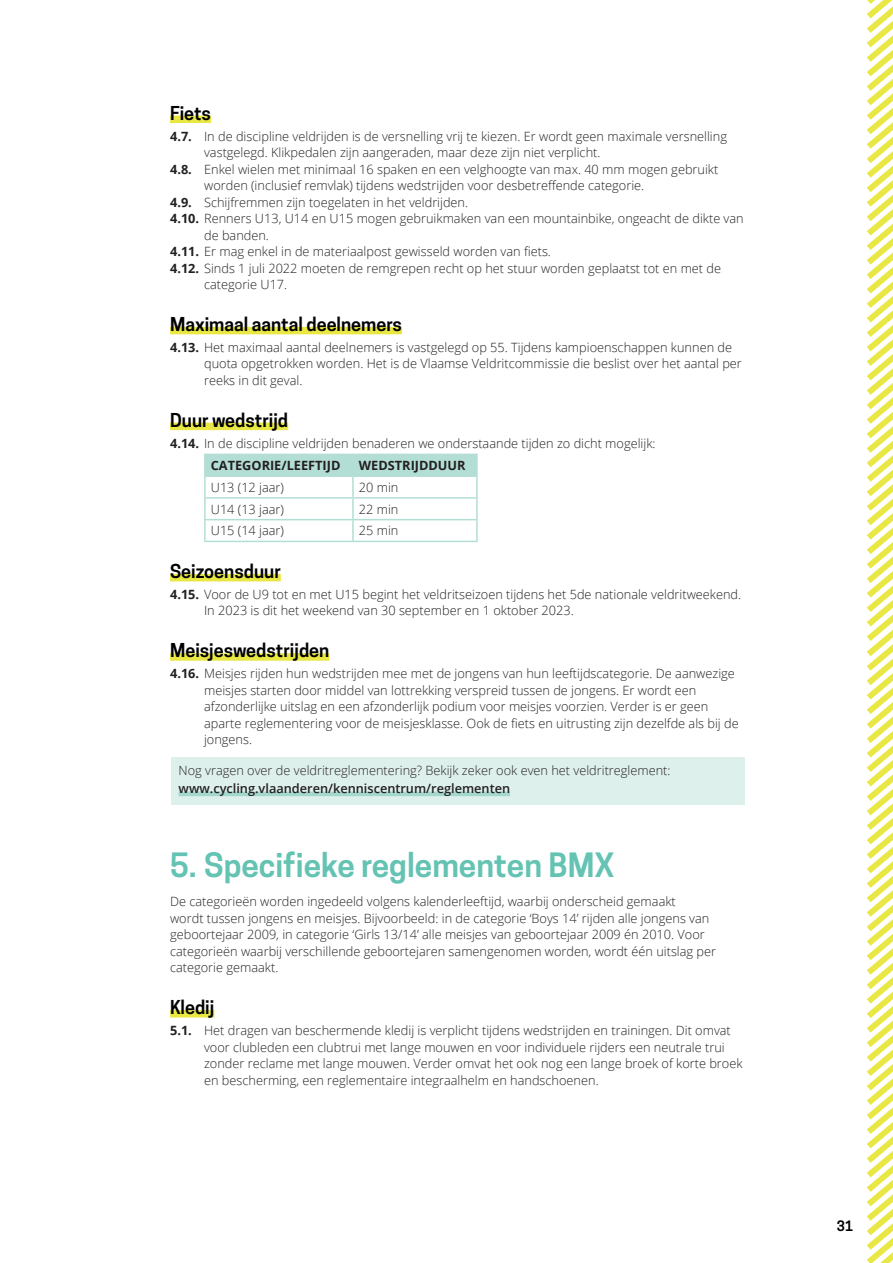
<style>
.page{position:relative;width:893px;height:1263px;background:#fff}
.page>*{position:absolute;margin:0;border:0;box-sizing:border-box;transform-origin:0 0}
.t1{font:600 31.5px "Cooper Hewitt";color:#64c3b2}
.t2{font:600 18px "Cooper Hewitt";color:#000001}
.t3{font:600 13.5px "Cooper Hewitt";color:#000001}
.t4{font:300 12.75px/16.5px "Open Sans";color:#231f20}
.t5{font:600 12.75px "Open Sans";color:#231f20}
.t6{font:700 12.75px "Open Sans";color:#231f20}
.s1{font-weight:700}
</style>
<div class="page">
<svg style="left:867px;top:0;width:26px;height:1263px"></svg>
<div style="left:170px;top:116px;width:41px;height:7px;background:#e9e744"></div>
<div style="left:170px;top:327px;width:232px;height:7px;background:#e9e744"></div>
<div style="left:170px;top:423px;width:118px;height:7px;background:#e9e744"></div>
<div style="left:170px;top:574px;width:111px;height:7px;background:#e9e744"></div>
<div style="left:170px;top:653px;width:159px;height:8px;background:#e9e744"></div>
<div style="left:171px;top:757px;width:573px;height:47px;background:#def0ec"></div>
<hr style="left:179px;top:792px;width:331px;height:4px;background:#a5d8cd">
<div style="left:170px;top:1010px;width:44px;height:7px;background:#e9e744"></div>
<div style="left:206px;top:455px;width:270px;height:20px;background:#b3ded5"></div>
<hr style="left:204px;top:477px;width:2px;height:20px;background:#b3ded5">
<hr style="left:352px;top:477px;width:2px;height:20px;background:#b3ded5">
<hr style="left:476px;top:477px;width:2px;height:20px;background:#b3ded5">
<hr style="left:204px;top:497px;width:149px;height:2px;background:#b3ded5">
<hr style="left:204px;top:499px;width:2px;height:20px;background:#b3ded5">
<hr style="left:353px;top:497px;width:125px;height:2px;background:#b3ded5">
<hr style="left:352px;top:499px;width:2px;height:20px;background:#b3ded5">
<hr style="left:476px;top:499px;width:2px;height:20px;background:#b3ded5">
<hr style="left:204px;top:519px;width:149px;height:1px;background:#b3ded5">
<hr style="left:204px;top:520px;width:2px;height:21px;background:#b3ded5">
<hr style="left:353px;top:519px;width:125px;height:1px;background:#b3ded5">
<hr style="left:352px;top:520px;width:2px;height:21px;background:#b3ded5">
<hr style="left:476px;top:520px;width:2px;height:21px;background:#b3ded5">
<hr style="left:204px;top:541px;width:149px;height:1px;background:#b3ded5">
<hr style="left:353px;top:541px;width:125px;height:1px;background:#b3ded5">
<hr style="left:204px;top:454px;width:149px;height:1px;background:#b3ded5">
<hr style="left:204px;top:455px;width:2px;height:20px;background:#b3ded5">
<hr style="left:353px;top:454px;width:125px;height:1px;background:#b3ded5">
<hr style="left:476px;top:455px;width:2px;height:20px;background:#b3ded5">
<hr style="left:204px;top:475px;width:149px;height:2px;background:#b3ded5">
<hr style="left:353px;top:475px;width:125px;height:2px;background:#b3ded5">
<hr style="left:352px;top:455px;width:2px;height:20px;background:#b3ded5">
<h2 class="t2" style="left:170px;top:102px;width:42px">Fiets</h2>
<p class="t4" style="left:170px;top:127px;width:558px"><span class="s1">4.7.</span> In de discipline veldrijden is de versnelling vrij te kiezen. Er wordt geen maximale versnelling</p>
<p class="t4" style="left:204px;top:144px;width:398px">vastgelegd. Klikpedalen zijn aangeraden, maar deze zijn niet verplicht.</p>
<p class="t4" style="left:170px;top:160px;width:550px"><span class="s1">4.8.</span> Enkel wielen met minimaal 16 spaken en een velghoogte van max. 40 mm mogen gebruikt</p>
<p class="t4" style="left:204px;top:177px;width:442px">worden (inclusief remvlak) tijdens wedstrijden voor desbetreffende categorie.</p>
<p class="t4" style="left:170px;top:193px;width:300px"><span class="s1">4.9.</span> Schijfremmen zijn toegelaten in het veldrijden.</p>
<p class="t4" style="left:170px;top:210px;width:575px"><span class="s1">4.10.</span> Renners U13, U14 en U15 mogen gebruikmaken van een mountainbike, ongeacht de dikte van</p>
<p class="t4" style="left:204px;top:226px;width:66px">de banden.</p>
<p class="t4" style="left:170px;top:243px;width:382px"><span class="s1">4.11.</span> Er mag enkel in de materiaalpost gewisseld worden van fiets.</p>
<p class="t4" style="left:170px;top:259px;width:552px"><span class="s1">4.12.</span> Sinds 1 juli 2022 moeten de remgrepen recht op het stuur worden geplaatst tot en met de</p>
<p class="t4" style="left:204px;top:276px;width:85px">categorie U17.</p>
<h2 class="t2" style="left:170px;top:314px;width:233px">Maximaal aantal deelnemers</h2>
<p class="t4" style="left:204px;top:339px;width:539px;text-indent:-34px"><span class="s1">4.13.</span> Het maximaal aantal deelnemers is vastgelegd op 55. Tijdens kampioenschappen kunnen de quota opgetrokken worden. Het is de Vlaamse Veldritcommissie die beslist over het aantal per reeks in dit geval.</p>
<h2 class="t2" style="left:170px;top:409px;width:120px">Duur wedstrijd</h2>
<p class="t4" style="left:211px;top:431px;width:446px;line-height:22.5px;text-indent:-41px"><span class="s1">4.14.</span> In de discipline veldrijden benaderen we onderstaande tijden zo dicht mogelijk:<br><span class="s1">CATEGORIE/LEEFTIJD</span></p>
<p class="t6" style="left:359px;top:456px;width:108px">WEDSTRIJDDUUR</p>
<p class="t4" style="left:211px;top:479px;width:75px">U13 (12 jaar)</p>
<p class="t4" style="left:359px;top:479px;width:41px">20 min</p>
<p class="t4" style="left:211px;top:500px;width:75px">U14 (13 jaar)</p>
<p class="t4" style="left:359px;top:500px;width:41px">22 min</p>
<p class="t4" style="left:211px;top:522px;width:75px">U15 (14 jaar)</p>
<p class="t4" style="left:359px;top:522px;width:41px">25 min</p>
<h2 class="t2" style="left:170px;top:561px;width:112px">Seizoensduur</h2>
<p class="t4" style="left:204px;top:586px;width:539px;text-indent:-34px"><span class="s1">4.15.</span> Voor de U9 tot en met U15 begint het veldritseizoen tijdens het 5de nationale veldritweekend.<br>In 2023 is dit het weekend van 30 september en 1 oktober 2023.</p>
<h2 class="t2" style="left:170px;top:640px;width:161px">Meisjeswedstrijden</h2>
<p class="t4" style="left:204px;top:665px;width:536px;text-indent:-34px"><span class="s1">4.16.</span> Meisjes rijden hun wedstrijden mee met de jongens van hun leeftijdscategorie. De aanwezige meisjes starten door middel van lottrekking verspreid tussen de jongens. Er wordt een afzonderlijke uitslag en een afzonderlijk podium voor meisjes voorzien. Verder is er geen aparte reglementering voor de meisjesklasse. Ook de fiets en uitrusting zijn dezelfde als bij de jongens.</p>
<p class="t4" style="left:179px;top:762px;width:493px">Nog vragen over de veldritreglementering? Bekijk zeker ook even het veldritreglement:</p>
<p class="t5" style="left:179px;top:780px;width:333px">www.cycling.vlaanderen/kenniscentrum/reglementen</p>
<h1 class="t1" style="left:170px;top:846px;width:446px">5. Specifieke reglementen BMX</h1>
<p class="t4" style="left:170px;top:893px;width:548px">De categorieën worden ingedeeld volgens kalenderleeftijd, waarbij onderscheid gemaakt<br>wordt tussen jongens en meisjes. Bijvoorbeeld: in de categorie ‘Boys 14’ rijden alle jongens van geboortejaar 2009, in categorie ‘Girls 13/14’ alle meisjes van geboortejaar 2009 én 2010. Voor categorieën waarbij verschillende geboortejaren samengenomen worden, wordt één uitslag per categorie gemaakt.</p>
<h2 class="t2" style="left:170px;top:997px;width:46px">Kledij</h2>
<p class="t4" style="left:204px;top:1022px;width:540px;text-indent:-34px"><span class="s1">5.1.</span> Het dragen van beschermende kledij is verplicht tijdens wedstrijden en trainingen. Dit omvat voor clubleden een clubtrui met lange mouwen en voor individuele rijders een neutrale trui zonder reclame met lange mouwen. Verder omvat het ook nog een lange broek of korte broek en bescherming, een reglementaire integraalhelm en handschoenen.</p>
<p class="t3" style="left:837px;top:1217px;width:18px">31</p>
</div>
